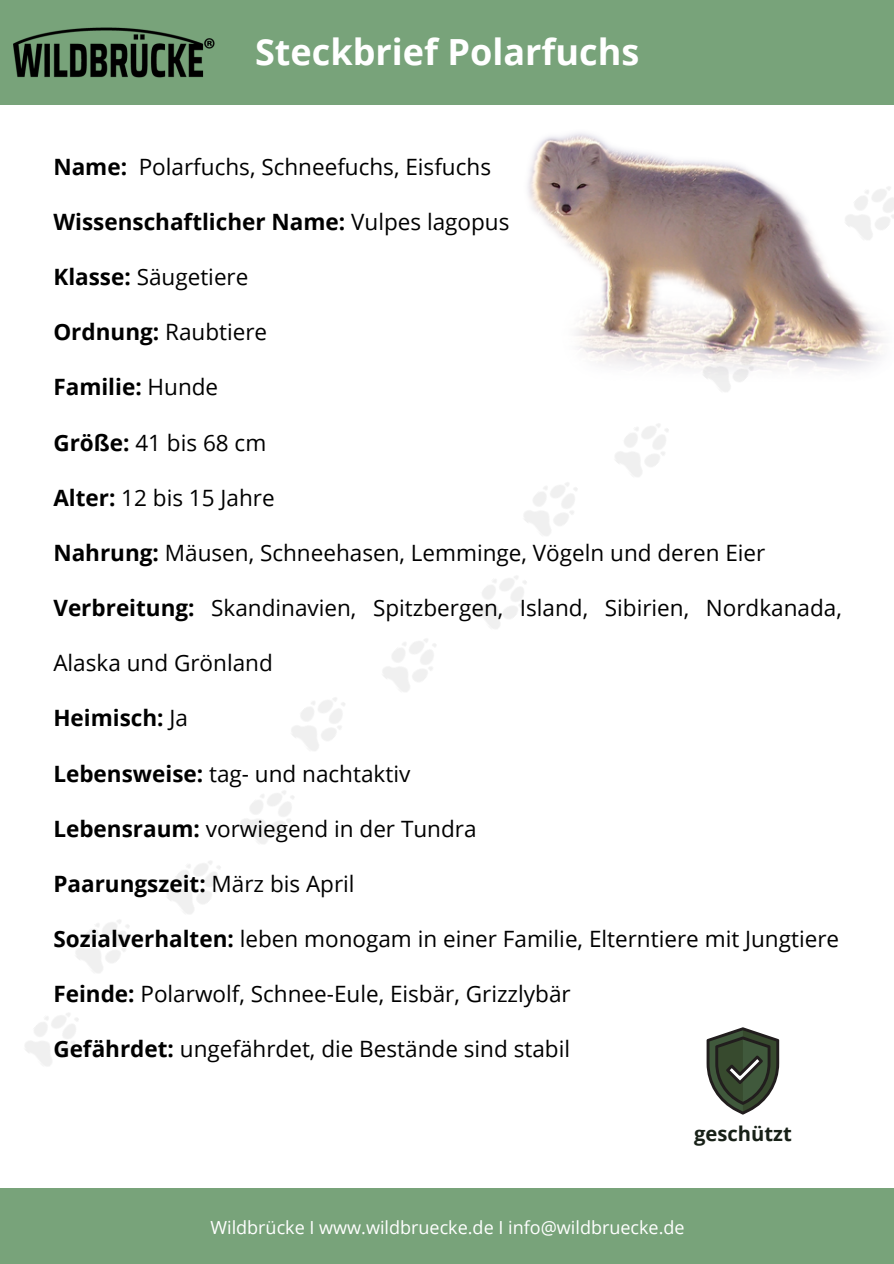
<style>
.page{position:relative;width:894px;height:1264px;background:#fff}
.page>*{position:absolute;margin:0;border:0;box-sizing:border-box;transform-origin:0 0}
.t1{font:700 36px "Open Sans";color:#fff}
.t2{font:22.5px "Open Sans";color:#000}
.t3{font:700 22.5px "Open Sans";color:#000}
.t4{font:700 20.25px "Open Sans";color:#182118}
.t5{font:18px "Open Sans";color:#fff}
.s1{font-weight:700}
.s2{font-weight:400}
</style>
<div class="page">
<div style="left:0;top:1188px;width:893px;height:75px;background:#78a37a"></div>
<div style="left:0;top:0;width:892px;height:105px;background:#78a37a"></div>
<img style="left:14px;top:27px;width:200px;height:51px">
<img style="left:527px;top:89px;width:366px;height:292px">
<svg style="left:706px;top:1027px;width:73px;height:87px"></svg>
<h1 class="t1" style="left:255px;top:27px;width:386px">Steckbrief Polarfuchs</h1>
<p class="t2" style="left:53px;top:151px;width:439px"><span class="s1">Name:</span> Polarfuchs, Schneefuchs, Eisfuchs</p>
<p class="t3" style="left:53px;top:206px;width:457px">Wissenschaftlicher Name: <span class="s2">Vulpes lagopus</span></p>
<p class="t2" style="left:53px;top:261px;width:196px"><span class="s1">Klasse:</span> Säugetiere</p>
<p class="t2" style="left:53px;top:316px;width:215px"><span class="s1">Ordnung:</span> Raubtiere</p>
<p class="t3" style="left:53px;top:371px;width:166px">Familie: <span class="s2">Hunde</span></p>
<p class="t2" style="left:53px;top:426px;width:214px"><span class="s1">Größe:</span> 41 bis 68 cm</p>
<p class="t2" style="left:53px;top:481px;width:223px"><span class="s1">Alter:</span> 12 bis 15 Jahre</p>
<p class="t2" style="left:53px;top:537px;width:713px"><span class="s1">Nahrung:</span> Mäusen, Schneehasen, Lemminge, Vögeln und deren Eier</p>
<p class="t2" style="left:53px;top:592px;width:789px"><span class="s1">Verbreitung:</span> Skandinavien, Spitzbergen, Island, Sibirien, Nordkanada,</p>
<p class="t2" style="left:53px;top:647px;width:221px">Alaska und Grönland</p>
<p class="t3" style="left:53px;top:702px;width:136px">Heimisch: <span class="s2">Ja</span></p>
<p class="t2" style="left:53px;top:757px;width:358px"><span class="s1">Lebensweise:</span> tag- und nachtaktiv</p>
<p class="t2" style="left:53px;top:812px;width:424px"><span class="s1">Lebensraum:</span> vorwiegend in der Tundra</p>
<p class="t3" style="left:53px;top:867px;width:303px">Paarungszeit: <span class="s2">März bis April</span></p>
<p class="t2" style="left:53px;top:923px;width:787px"><span class="s1">Sozialverhalten:</span> leben monogam in einer Familie, Elterntiere mit Jungtiere</p>
<p class="t2" style="left:53px;top:978px;width:518px"><span class="s1">Feinde:</span> Polarwolf, Schnee-Eule, Eisbär, Grizzlybär</p>
<p class="t2" style="left:53px;top:1033px;width:518px"><span class="s1">Gefährdet:</span> ungefährdet, die Bestände sind stabil</p>
<p class="t4" style="left:694px;top:1119px;width:99px">geschützt</p>
<p class="t5" style="left:210px;top:1215px;width:475px">Wildbrücke I www.wildbruecke.de I info@wildbruecke.de</p>
</div>
